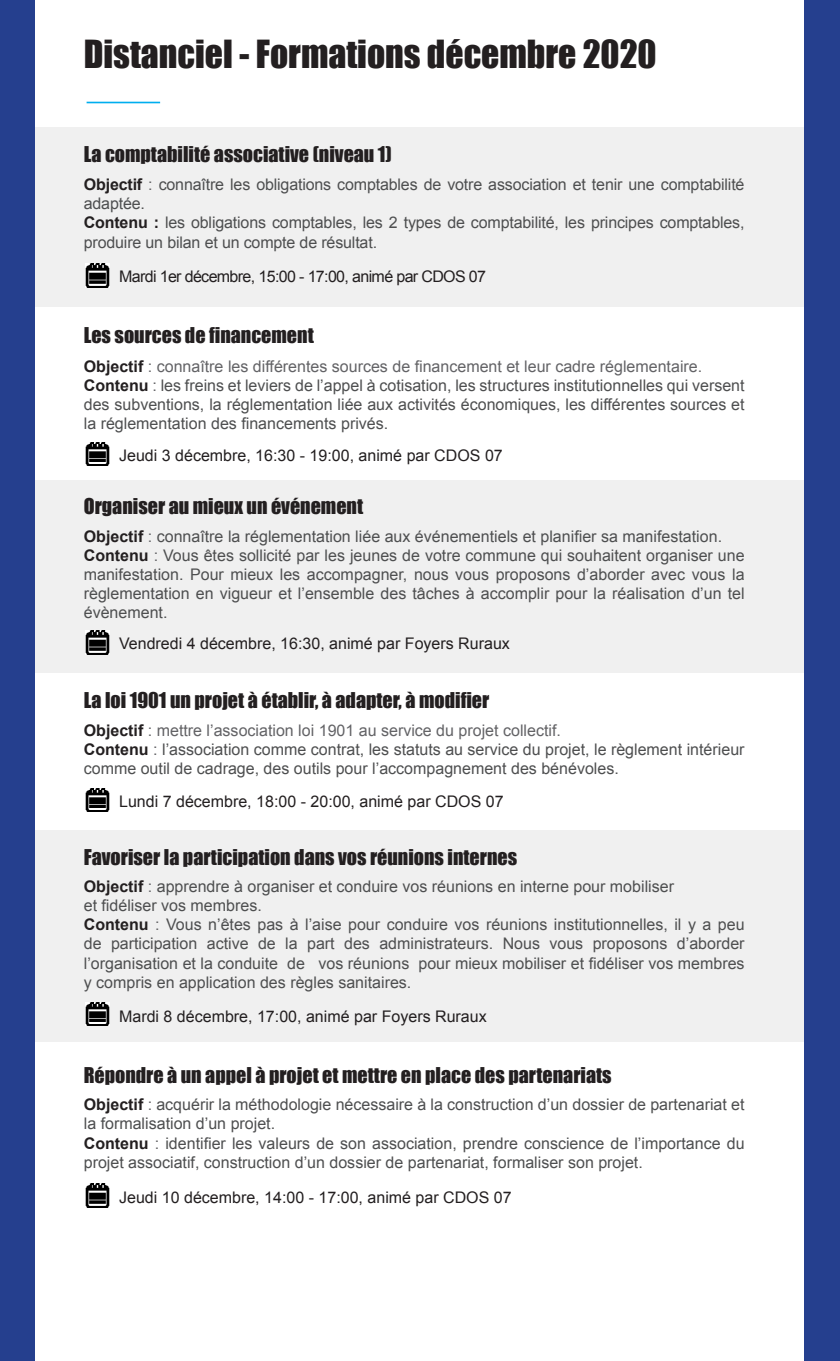
<style>
.page{position:relative;width:840px;height:1361px;background:#fff}
.page>*{position:absolute;margin:0;border:0;box-sizing:border-box;transform-origin:0 0}
.t1{font:35.6px "Impact";color:#231f20}
.t2{font:20px "Impact";color:#231f20}
.t3{font:16px/19.2px "Arial";color:#4e4f50}
.t4{font:16px "Arial";color:#231f20}
.t5{font:16px "Arial";color:#636366}
.t6{font:16px "Arial";letter-spacing:-.04em;color:#231f20}
.s1{font-weight:700;color:#231f20}
.s2{color:#636366}
</style>
<div class="page">
<div style="left:0;top:480px;width:839px;height:192px;background:#f0f0f0"></div>
<div style="left:0;top:127px;width:828px;height:179px;background:#f0f0f0"></div>
<div style="left:0;top:831px;width:839px;height:211px;background:#f0f0f0"></div>
<hr style="left:86px;top:102px;width:74px;height:1px;background:#00aeef">
<div style="left:0;top:0;width:35px;height:1361px;background:#253f8e"></div>
<div style="left:803px;top:0;width:36px;height:1361px;background:#253f8e"></div>
<img style="left:86px;top:264px;width:23px;height:23px">
<img style="left:86px;top:442px;width:23px;height:24px">
<img style="left:86px;top:631px;width:23px;height:23px">
<img style="left:86px;top:788px;width:23px;height:24px">
<img style="left:86px;top:1002px;width:23px;height:24px">
<img style="left:86px;top:1184px;width:23px;height:23px">
<p class="t1" style="left:84px;top:26px;width:574px">Distanciel - Formations décembre 2020</p>
<p class="t2" style="left:84px;top:139px;width:309px">La comptabilité associative (niveau 1)</p>
<p class="t3" style="left:84px;top:175px;width:662px"><span class="s1">Objectif</span> <span class="s2">:</span> connaître les obligations comptables de votre association et tenir une comptabilité adaptée.</p>
<p class="t3" style="left:84px;top:213px;width:661px"><span class="s1">Contenu :</span> les obligations comptables, les 2 types de comptabilité, les principes comptables, produire un bilan et un compte de résultat.</p>
<p class="t6" style="left:119px;top:266px;width:368px">Mardi 1er décembre, 15:00 - 17:00, animé par CDOS 07</p>
<p class="t2" style="left:84px;top:320px;width:231px">Les sources de financement</p>
<p class="t5" style="left:84px;top:355px;width:619px"><span class="s1">Objectif</span> : connaître les différentes sources de financement et leur cadre réglementaire.</p>
<p class="t3" style="left:84px;top:376px;width:662px;text-align:justify"><span class="s1">Contenu</span> <span class="s2">:</span> les freins et leviers de l’appel à cotisation, les structures institutionnelles qui versent des subventions, la réglementation liée aux activités économiques, les différentes sources et la réglementation des financements privés.</p>
<p class="t4" style="left:119px;top:444px;width:385px">Jeudi 3 décembre, 16:30 - 19:00, animé par CDOS 07</p>
<p class="t2" style="left:84px;top:490px;width:281px">Organiser au mieux un événement</p>
<p class="t3" style="left:84px;top:526px;width:639px"><span class="s1">Objectif</span> <span class="s2">:</span> connaître la réglementation liée aux événementiels et planifier sa manifestation.</p>
<p class="t3" style="left:84px;top:546px;width:662px;text-align:justify"><span class="s1">Contenu</span> <span class="s2">:</span> Vous êtes sollicité par les jeunes de votre commune qui souhaitent organiser une manifestation. Pour mieux les accompagner, nous vous proposons d’aborder avec vous la règlementation en vigueur et l’ensemble des tâches à accomplir pour la réalisation d’un tel évènement.</p>
<p class="t4" style="left:119px;top:633px;width:392px">Vendredi 4 décembre, 16:30, animé par Foyers Ruraux</p>
<p class="t2" style="left:84px;top:684px;width:407px">La loi 1901 un projet à établir, à adapter, à modifier</p>
<p class="t5" style="left:84px;top:720px;width:478px"><span class="s1">Objectif</span> : mettre l’association loi 1901 au service du projet collectif.</p>
<p class="t3" style="left:84px;top:740px;width:662px"><span class="s1">Contenu</span> <span class="s2">:</span> l’association comme contrat, les statuts au service du projet, le règlement intérieur comme outil de cadrage, des outils pour l’accompagnement des bénévoles.</p>
<p class="t4" style="left:119px;top:790px;width:386px">Lundi 7 décembre, 18:00 - 20:00, animé par CDOS 07</p>
<p class="t2" style="left:84px;top:842px;width:434px">Favoriser la participation dans vos réunions internes</p>
<p class="t3" style="left:84px;top:877px;width:591px"><span class="s1">Objectif</span> <span class="s2">:</span> apprendre à organiser et conduire vos réunions en interne pour mobiliser</p>
<p class="t3" style="left:84px;top:896px;width:179px">et fidéliser vos membres.</p>
<p class="t3" style="left:84px;top:915px;width:662px;text-align:justify"><span class="s1">Contenu</span> <span class="s2">:</span> Vous n’êtes pas à l’aise pour conduire vos réunions institutionnelles, il y a peu de participation active de la part des administrateurs. Nous vous proposons d’aborder l’organisation et la conduite de vos réunions pour mieux mobiliser et fidéliser vos membres y compris en application des règles sanitaires.</p>
<p class="t4" style="left:119px;top:1006px;width:369px">Mardi 8 décembre, 17:00, animé par Foyers Ruraux</p>
<p class="t2" style="left:84px;top:1060px;width:529px">Répondre à un appel à projet et mettre en place des partenariats</p>
<p class="t3" style="left:84px;top:1095px;width:662px"><span class="s1">Objectif</span> <span class="s2">:</span> acquérir la méthodologie nécessaire à la construction d’un dossier de partenariat et la formalisation d’un projet.</p>
<p class="t3" style="left:84px;top:1133px;width:662px"><span class="s1">Contenu</span> <span class="s2">:</span> identifier les valeurs de son association, prendre conscience de l’importance du projet associatif, construction d’un dossier de partenariat, formaliser son projet.</p>
<p class="t4" style="left:119px;top:1187px;width:394px">Jeudi 10 décembre, 14:00 - 17:00, animé par CDOS 07</p>
</div>
